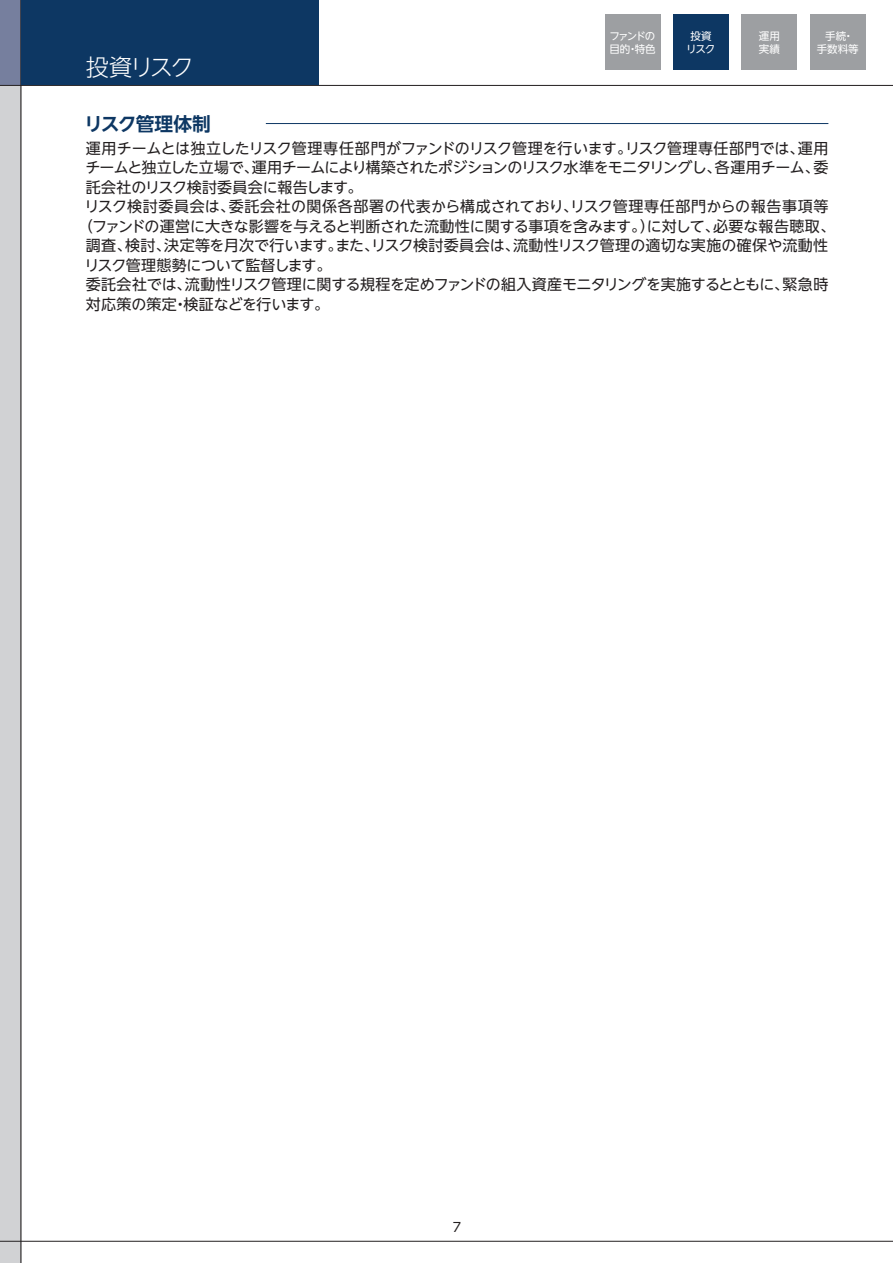
<style>
.page{position:relative;width:893px;height:1263px;background:#fff}
.page>*{position:absolute;margin:0;border:0;box-sizing:border-box;transform-origin:0 0}
.t1{font:300 23.25px "UD Shin Go NT Pro";letter-spacing:-.105em;color:#fff}
.t2{font:700 18.75px "UD Shin Go NT Pro De";letter-spacing:-.025em;color:#0d3763}
.t3{font:15px "UD Shin Go NT Pro";letter-spacing:-.01em;color:#231f20}
.t4{font:15px "UD Shin Go NT Pro";letter-spacing:-.05em;color:#231f20}
.t5{font:15px "UD Shin Go NT Pro";letter-spacing:.01em;color:#231f20}
.t6{font:15px "UD Shin Go NT Pro";letter-spacing:.03em;color:#231f20}
.t7{font:12.75px "UD Shin Go NT Pro";color:#231f20}
.t8{font:10.5px/12.6px "UD Shin Go NT Pro";color:#fff;text-align:center}
.t9{font:10.5px/12.6px "UD Shin Go NT Pro";letter-spacing:-.135em;color:#fff}
</style>
<div class="page">
<div style="left:0;top:85px;width:21px;height:1178px;background:#d1d2d4"></div>
<div style="left:0;top:0;width:21px;height:85px;background:#767f9e"></div>
<hr style="left:0;top:1241px;width:893px;height:1px;background:#231f20">
<hr style="left:0;top:85px;width:893px;height:1px;background:#231f20">
<hr style="left:21px;top:0;width:1px;height:1263px;background:#231f20">
<div style="left:21px;top:0;width:298px;height:85px;background:#0d3763"></div>
<div style="left:605px;top:15px;width:56px;height:55px;background:#9d9fa2"></div>
<div style="left:673px;top:15px;width:56px;height:55px;background:#0d3763"></div>
<div style="left:741px;top:15px;width:56px;height:55px;background:#9d9fa2"></div>
<div style="left:810px;top:15px;width:56px;height:55px;background:#9d9fa2"></div>
<hr style="left:266px;top:123px;width:562px;height:1px;background:#0d3763">
<h1 class="t1" style="left:86px;top:48px;width:110px">投資リスク</h1>
<p class="t9" style="left:609px;top:30px;width:48px">ファンドの目的・特色</p>
<p class="t8" style="left:686px;top:30px;width:31px">投資リスク</p>
<p class="t8" style="left:759px;top:30px;width:22px;text-align:left">運用実績</p>
<p class="t8" style="left:817px;top:30px;width:43px">手続・<br>手数料等</p>
<p class="t2" style="left:84px;top:108px;width:128px">リスク管理体制</p>
<p class="t3" style="left:86px;top:136px;width:744px">運用チームとは独立したリスク管理専任部門がファンドのリスク管理を行います。リスク管理専任部門では、運用</p>
<p class="t4" style="left:85px;top:155px;width:745px">チームと独立した立場で、運用チームにより構築されたポジションのリスク水準をモニタリングし、各運用チーム、委</p>
<p class="t3" style="left:86px;top:175px;width:278px">託会社のリスク検討委員会に報告します。</p>
<p class="t6" style="left:84px;top:194px;width:745px">リスク検討委員会は、委託会社の関係各部署の代表から構成されており、リスク管理専任部門からの報告事項等</p>
<p class="t3" style="left:78px;top:214px;width:759px">（ファンドの運営に大きな影響を与えると判断された流動性に関する事項を含みます。）に対して、必要な報告聴取、</p>
<p class="t5" style="left:86px;top:233px;width:744px">調査、検討、決定等を月次で行います。また、リスク検討委員会は、流動性リスク管理の適切な実施の確保や流動性</p>
<p class="t3" style="left:84px;top:253px;width:248px">リスク管理態勢について監督します。</p>
<p class="t3" style="left:86px;top:272px;width:744px">委託会社では、流動性リスク管理に関する規程を定めファンドの組入資産モニタリングを実施するとともに、緊急時</p>
<p class="t3" style="left:86px;top:292px;width:245px">対応策の策定・検証などを行います。</p>
<p class="t7" style="left:453px;top:1216px;width:10px">7</p>
</div>
